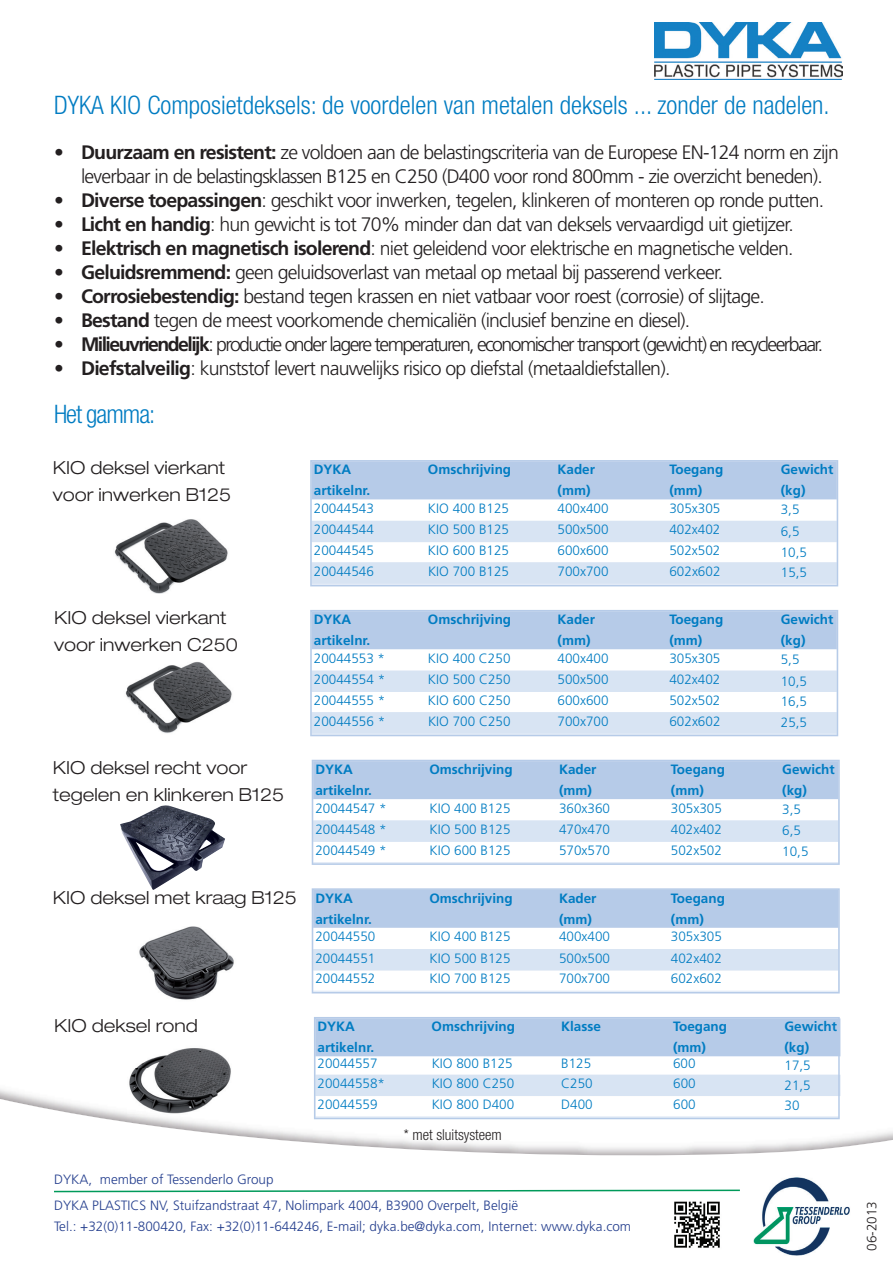
<style>
.page{position:relative;width:893px;height:1263px;background:#fff}
.page>*{position:absolute;margin:0;border:0;box-sizing:border-box;transform-origin:0 0}
.t1{font:300 condensed 25.5px "Helvetica Neue LT";color:#007cc2}
.t2{font:300 condensed 25.5px "Helvetica Neue LT";letter-spacing:-.04em;color:#007cc2}
.t3{font:300 19.5px/24px "Frutiger LT";letter-spacing:-.04em;color:#231f20;text-align:center}
.t4{font:300 19.5px "Frutiger LT";letter-spacing:-.08em;color:#231f20}
.t5{font:300 expanded 18px/27px "Helvetica Neue LT";color:#231f20}
.t6{font:300 condensed 15px "Helvetica Neue LT";color:#231f20}
.t7{font:300 13.5px "Frutiger LT";color:#007cc2}
.t8{font:700 13.5px/21px "Frutiger LT";color:#007cc2}
.t9{font:300 13.5px/26.5px "Frutiger LT";color:#253f8e}
.t10{font:300 13.5px "Frutiger LT";color:#231f20}
.s1{font-weight:700}
</style>
<div class="page">
<img style="left:654px;top:23px;width:188px;height:56px">
<img style="left:135px;top:1048px;width:96px;height:21px">
<img style="left:139px;top:926px;width:95px;height:74px">
<img style="left:125px;top:662px;width:107px;height:72px">
<img style="left:129px;top:1069px;width:712px;height:15px">
<svg style="left:0;top:1084px;width:893px;height:172px"></svg>
<img style="left:753px;top:1175px;width:98px;height:80px">
<svg style="left:54px;top:1189px;width:686px;height:3px"></svg>
<img style="left:667px;top:1200px;width:59px;height:54px">
<svg style="left:310px;top:460px;width:528px;height:126px"></svg>
<svg style="left:310px;top:610px;width:528px;height:126px"></svg>
<svg style="left:312px;top:760px;width:528px;height:105px"></svg>
<svg style="left:312px;top:888px;width:528px;height:105px"></svg>
<svg style="left:314px;top:1017px;width:526px;height:102px"></svg>
<img style="left:120px;top:805px;width:105px;height:85px">
<img style="left:114px;top:519px;width:114px;height:74px">
<h1 class="t1" style="left:54px;top:90px;width:777px">DYKA KIO Composietdeksels: de voordelen van metalen deksels ... zonder de nadelen.</h1>
<p class="t3" style="left:54px;top:140px;width:786px"><span class="s1">• Duurzaam en resistent:</span> ze voldoen aan de belastingscriteria van de Europese EN-124 norm en zijn leverbaar in de belastingsklassen B125 en C250 (D400 voor rond 800mm - zie overzicht beneden).</p>
<p class="t3" style="left:54px;top:188px;width:772px"><span class="s1">• Diverse toepassingen</span>: geschikt voor inwerken, tegelen, klinkeren of monteren op ronde putten.</p>
<p class="t3" style="left:54px;top:212px;width:741px"><span class="s1">• Licht en handig</span>: hun gewicht is tot 70% minder dan dat van deksels vervaardigd uit gietijzer.</p>
<p class="t3" style="left:54px;top:236px;width:741px"><span class="s1">• Elektrisch en magnetisch isolerend</span>: niet geleidend voor elektrische en magnetische velden.</p>
<p class="t3" style="left:54px;top:260px;width:671px"><span class="s1">• Geluidsremmend:</span> geen geluidsoverlast van metaal op metaal bij passerend verkeer.</p>
<p class="t3" style="left:54px;top:284px;width:712px"><span class="s1">• Corrosiebestendig:</span> bestand tegen krassen en niet vatbaar voor roest (corrosie) of slijtage.</p>
<p class="t3" style="left:54px;top:308px;width:638px"><span class="s1">• Bestand</span> tegen de meest voorkomende chemicaliën (inclusief benzine en diesel).</p>
<p class="t4" style="left:54px;top:333px;width:771px"><span class="s1">• Milieuvriendelijk</span>: productie onder lagere temperaturen, economischer transport (gewicht) en recycleerbaar.</p>
<p class="t3" style="left:54px;top:356px;width:618px"><span class="s1">• Diefstalveilig</span>: kunststof levert nauwelijks risico op diefstal (metaaldiefstallen).</p>
<h1 class="t2" style="left:54px;top:399px;width:103px">Het gamma:</h1>
<p class="t8" style="left:314px;top:459px;width:58px">DYKA artikelnr.</p>
<p class="t8" style="left:428px;top:459px;width:85px">Omschrijving</p>
<p class="t8" style="left:557px;top:459px;width:39px">Kader (mm)</p>
<p class="t8" style="left:669px;top:459px;width:56px">Toegang (mm)</p>
<p class="t8" style="left:781px;top:459px;width:54px">Gewicht (kg)</p>
<p class="t7" style="left:314px;top:501px;width:62px">20044543</p>
<p class="t7" style="left:428px;top:501px;width:83px">KIO 400 B125</p>
<p class="t7" style="left:557px;top:501px;width:53px">400x400</p>
<p class="t7" style="left:669px;top:501px;width:53px">305x305</p>
<p class="t7" style="left:781px;top:502px;width:20px">3,5</p>
<p class="t7" style="left:314px;top:522px;width:62px">20044544</p>
<p class="t7" style="left:428px;top:522px;width:83px">KIO 500 B125</p>
<p class="t7" style="left:557px;top:522px;width:53px">500x500</p>
<p class="t7" style="left:669px;top:522px;width:53px">402x402</p>
<p class="t7" style="left:781px;top:523px;width:20px">6,5</p>
<p class="t7" style="left:314px;top:543px;width:62px">20044545</p>
<p class="t7" style="left:428px;top:543px;width:83px">KIO 600 B125</p>
<p class="t7" style="left:558px;top:543px;width:53px">600x600</p>
<p class="t7" style="left:669px;top:543px;width:53px">502x502</p>
<p class="t7" style="left:781px;top:544px;width:28px">10,5</p>
<p class="t7" style="left:314px;top:563px;width:62px">20044546</p>
<p class="t7" style="left:428px;top:563px;width:83px">KIO 700 B125</p>
<p class="t7" style="left:558px;top:563px;width:53px">700x700</p>
<p class="t7" style="left:669px;top:563px;width:53px">602x602</p>
<p class="t7" style="left:781px;top:565px;width:28px">15,5</p>
<p class="t8" style="left:314px;top:609px;width:58px">DYKA artikelnr.</p>
<p class="t8" style="left:428px;top:609px;width:85px">Omschrijving</p>
<p class="t8" style="left:557px;top:609px;width:39px">Kader (mm)</p>
<p class="t8" style="left:669px;top:609px;width:56px">Toegang (mm)</p>
<p class="t8" style="left:781px;top:609px;width:54px">Gewicht (kg)</p>
<p class="t7" style="left:314px;top:650px;width:73px">20044553 *</p>
<p class="t7" style="left:428px;top:650px;width:84px">KIO 400 C250</p>
<p class="t7" style="left:557px;top:650px;width:53px">400x400</p>
<p class="t7" style="left:669px;top:650px;width:53px">305x305</p>
<p class="t7" style="left:781px;top:652px;width:20px">5,5</p>
<p class="t7" style="left:314px;top:672px;width:73px">20044554 *</p>
<p class="t7" style="left:428px;top:672px;width:84px">KIO 500 C250</p>
<p class="t7" style="left:557px;top:672px;width:53px">500x500</p>
<p class="t7" style="left:669px;top:672px;width:53px">402x402</p>
<p class="t7" style="left:781px;top:673px;width:28px">10,5</p>
<p class="t7" style="left:314px;top:692px;width:73px">20044555 *</p>
<p class="t7" style="left:428px;top:692px;width:84px">KIO 600 C250</p>
<p class="t7" style="left:558px;top:692px;width:53px">600x600</p>
<p class="t7" style="left:669px;top:692px;width:53px">502x502</p>
<p class="t7" style="left:781px;top:694px;width:28px">16,5</p>
<p class="t7" style="left:314px;top:713px;width:73px">20044556 *</p>
<p class="t7" style="left:428px;top:713px;width:84px">KIO 700 C250</p>
<p class="t7" style="left:558px;top:713px;width:53px">700x700</p>
<p class="t7" style="left:669px;top:713px;width:53px">602x602</p>
<p class="t7" style="left:781px;top:715px;width:28px">25,5</p>
<p class="t8" style="left:315px;top:759px;width:58px">DYKA artikelnr.</p>
<p class="t8" style="left:429px;top:759px;width:85px">Omschrijving</p>
<p class="t8" style="left:559px;top:759px;width:39px">Kader (mm)</p>
<p class="t8" style="left:671px;top:759px;width:56px">Toegang (mm)</p>
<p class="t8" style="left:782px;top:759px;width:54px">Gewicht (kg)</p>
<p class="t7" style="left:315px;top:800px;width:73px">20044547 *</p>
<p class="t7" style="left:429px;top:800px;width:83px">KIO 400 B125</p>
<p class="t7" style="left:559px;top:800px;width:53px">360x360</p>
<p class="t7" style="left:671px;top:800px;width:53px">305x305</p>
<p class="t7" style="left:782px;top:802px;width:20px">3,5</p>
<p class="t7" style="left:315px;top:822px;width:73px">20044548 *</p>
<p class="t7" style="left:429px;top:822px;width:83px">KIO 500 B125</p>
<p class="t7" style="left:559px;top:822px;width:53px">470x470</p>
<p class="t7" style="left:671px;top:822px;width:53px">402x402</p>
<p class="t7" style="left:782px;top:823px;width:20px">6,5</p>
<p class="t7" style="left:315px;top:842px;width:73px">20044549 *</p>
<p class="t7" style="left:429px;top:842px;width:83px">KIO 600 B125</p>
<p class="t7" style="left:559px;top:842px;width:53px">570x570</p>
<p class="t7" style="left:671px;top:842px;width:53px">502x502</p>
<p class="t7" style="left:782px;top:844px;width:28px">10,5</p>
<p class="t8" style="left:315px;top:887px;width:58px">DYKA artikelnr.</p>
<p class="t8" style="left:429px;top:887px;width:85px">Omschrijving</p>
<p class="t8" style="left:559px;top:887px;width:39px">Kader (mm)</p>
<p class="t8" style="left:671px;top:887px;width:56px">Toegang (mm)</p>
<p class="t7" style="left:315px;top:929px;width:62px">20044550</p>
<p class="t7" style="left:429px;top:929px;width:83px">KIO 400 B125</p>
<p class="t7" style="left:559px;top:929px;width:53px">400x400</p>
<p class="t7" style="left:671px;top:929px;width:53px">305x305</p>
<p class="t7" style="left:315px;top:950px;width:62px">20044551</p>
<p class="t7" style="left:429px;top:950px;width:83px">KIO 500 B125</p>
<p class="t7" style="left:559px;top:950px;width:53px">500x500</p>
<p class="t7" style="left:671px;top:950px;width:53px">402x402</p>
<p class="t7" style="left:315px;top:971px;width:62px">20044552</p>
<p class="t7" style="left:429px;top:971px;width:83px">KIO 700 B125</p>
<p class="t7" style="left:559px;top:971px;width:53px">700x700</p>
<p class="t7" style="left:671px;top:971px;width:53px">602x602</p>
<p class="t8" style="left:318px;top:1016px;width:58px">DYKA artikelnr.</p>
<p class="t8" style="left:432px;top:1016px;width:85px">Omschrijving</p>
<p class="t8" style="left:561px;top:1016px;width:41px">Klasse</p>
<p class="t8" style="left:673px;top:1016px;width:56px">Toegang (mm)</p>
<p class="t8" style="left:784px;top:1016px;width:54px">Gewicht (kg)</p>
<p class="t7" style="left:318px;top:1056px;width:62px">20044557</p>
<p class="t7" style="left:432px;top:1056px;width:83px">KIO 800 B125</p>
<p class="t7" style="left:561px;top:1056px;width:32px">B125</p>
<p class="t7" style="left:673px;top:1056px;width:24px">600</p>
<p class="t7" style="left:784px;top:1057px;width:28px">17,5</p>
<p class="t7" style="left:318px;top:1076px;width:69px">20044558*</p>
<p class="t7" style="left:432px;top:1076px;width:84px">KIO 800 C250</p>
<p class="t7" style="left:561px;top:1076px;width:33px">C250</p>
<p class="t7" style="left:673px;top:1076px;width:24px">600</p>
<p class="t7" style="left:784px;top:1077px;width:28px">21,5</p>
<p class="t7" style="left:318px;top:1096px;width:62px">20044559</p>
<p class="t7" style="left:432px;top:1096px;width:84px">KIO 800 D400</p>
<p class="t7" style="left:561px;top:1096px;width:33px">D400</p>
<p class="t7" style="left:673px;top:1096px;width:24px">600</p>
<p class="t7" style="left:784px;top:1098px;width:17px">30</p>
<p class="t5" style="left:53px;top:454px;width:180px">KIO deksel vierkant voor inwerken B125</p>
<p class="t5" style="left:54px;top:604px;width:185px">KIO deksel vierkant voor inwerken C250</p>
<p class="t5" style="left:53px;top:754px;width:233px">KIO deksel recht voor tegelen en klinkeren B125</p>
<p class="t5" style="left:53px;top:884px;width:246px">KIO deksel met kraag B125</p>
<p class="t5" style="left:54px;top:1012px;width:145px">KIO deksel rond</p>
<p class="t6" style="left:404px;top:1126px;width:100px">* met sluitsysteem</p>
<p class="t9" style="left:54px;top:1166px;width:466px">DYKA, member of Tessenderlo Group<br>DYKA PLASTICS NV, Stuifzandstraat 47, Nolimpark 4004, B3900 Overpelt, België</p>
<p class="t9" style="left:54px;top:1214px;width:579px">Tel.: +32(0)11-800420, Fax: +32(0)11-644246, E-mail; dyka.be@dyka.com, Internet: www.dyka.com</p>
<p class="t10" style="left:864px;top:1251px;width:51px;rotate:-90deg">06-2013</p>
</div>
